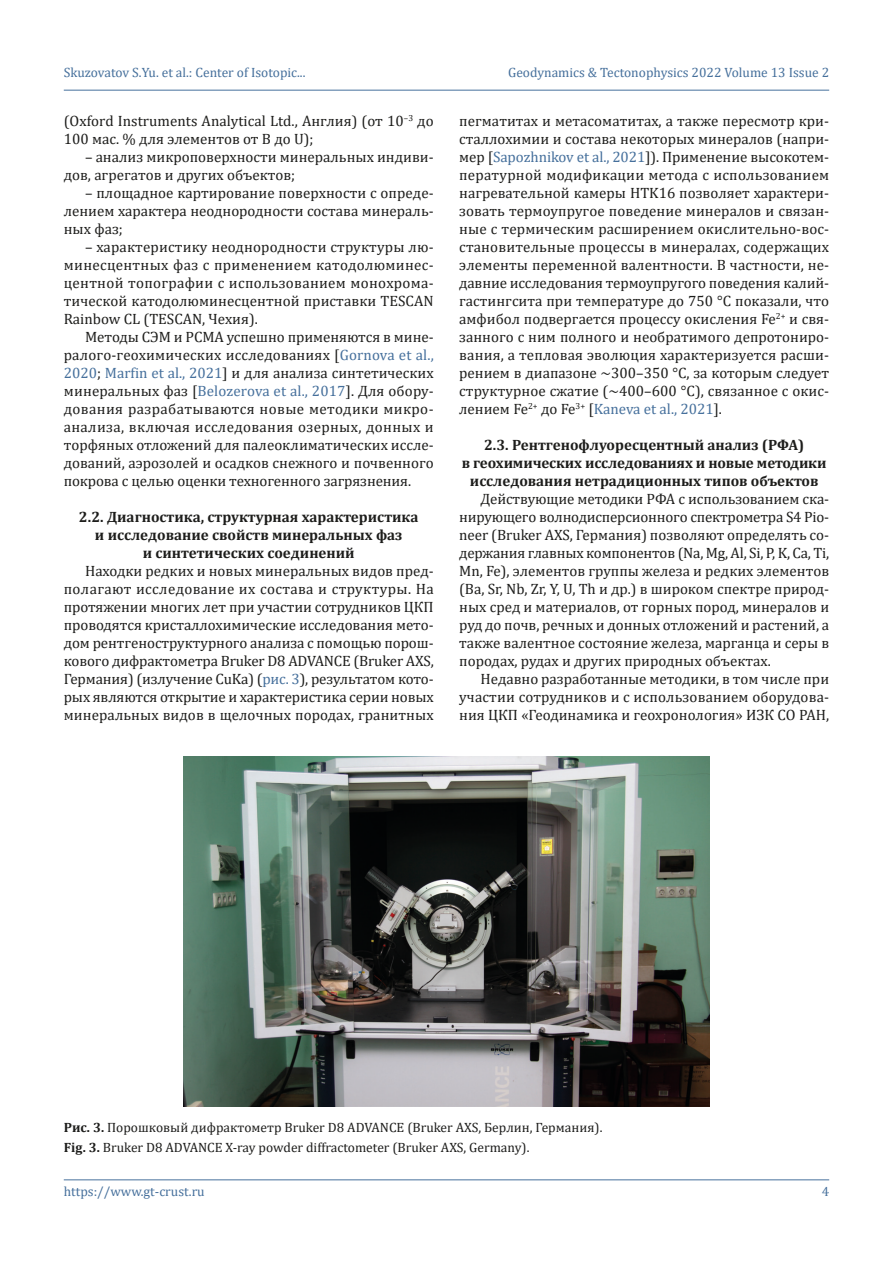
<style>
.page{position:relative;width:893px;height:1263px;background:#fff}
.page>*{position:absolute;margin:0;border:0;box-sizing:border-box;transform-origin:0 0}
.t1{font:15px/18px "Cambria";color:#1d1d1b;text-align:justify}
.t2{font:700 15px/18px "Cambria";color:#1d1d1b;text-align:center}
.t3{font:13.5px/20.4px "Cambria";color:#1d1d1b}
.t4{font:13.5px "Cambria";color:#46709c}
.s1{color:#46709c}
.s2{font-weight:700}
</style>
<div class="page">
<hr style="left:64px;top:1179px;width:765px;height:1px;background:#46709c">
<hr style="left:64px;top:90px;width:765px;height:1px;background:#46709c">
<img style="left:184px;top:756px;width:525px;height:350px">
<p class="t4" style="left:64px;top:65px;width:243px">Skuzovatov S.Yu. et al.: Center of Isotopic...</p>
<p class="t4" style="left:508px;top:65px;width:323px">Geodynamics &amp; Tectonophysics 2022 Volume 13 Issue 2</p>
<p class="t1" style="left:64px;top:112px;width:371px">(Oxford Instruments Analytical Ltd., Англия) (от 10<sup>–3</sup> до<br>100 мас. % для элементов от B до U);</p>
<p class="t1" style="left:64px;top:148px;width:371px;text-indent:21px">– анализ микроповерхности минеральных индиви&shy;дов, агрегатов и других объектов;</p>
<p class="t1" style="left:64px;top:184px;width:371px;text-indent:21px">– площадное картирование поверхности с опреде&shy;лением характера неоднородности состава минераль&shy;ных фаз;</p>
<p class="t1" style="left:64px;top:238px;width:371px;text-indent:21px">– характеристику неоднородности структуры лю&shy;минесцентных фаз с применением катодолюминес&shy;центной топографии с использованием монохрома&shy;тической катодолюминесцентной приставки TESCAN Rainbow CL (TESCAN, Чехия).</p>
<p class="t1" style="left:64px;top:328px;width:372px;text-indent:21px">Методы СЭМ и РСМА успешно применяются в мине&shy;ралого-геохимических исследованиях [<span class="s1">Gornova et al., 2020</span>; <span class="s1">Marfin et al., 2021</span>] и для анализа синтетических минеральных фаз [<span class="s1">Belozerova et al., 2017</span>]. Для обору&shy;дования разрабатываются новые методики микро&shy;анализа, включая исследования озерных, донных и торфяных отложений для палеоклиматических иссле&shy;дований, аэрозолей и осадков снежного и почвенного покрова с целью оценки техногенного загрязнения.</p>
<p class="t2" style="left:79px;top:507px;width:341px">2.2. Диагностика, структурная характеристика и исследование свойств минеральных фаз<br>и синтетических соединений</p>
<p class="t1" style="left:64px;top:562px;width:371px;text-indent:21px">Находки редких и новых минеральных видов пред&shy;полагают исследование их состава и структуры. На протяжении многих лет при участии сотрудников ЦКП проводятся кристаллохимические исследования мето&shy;дом рентгеноструктурного анализа с помощью порош&shy;кового дифрактометра Bruker D8 ADVANCE (Bruker AXS, Германия) (излучение CuKa) (<span class="s1">рис. 3</span>), результатом кото&shy;рых являются открытие и характеристика серии новых минеральных видов в щелочных породах, гранитных</p>
<p class="t1" style="left:459px;top:112px;width:372px">пегматитах и метасоматитах, а также пересмотр кри&shy;сталлохимии и состава некоторых минералов (напри&shy;мер [<span class="s1">Sapozhnikov et al., 2021</span>]). Применение высокотем&shy;пературной модификации метода с использованием нагревательной камеры HTK16 позволяет характери&shy;зовать термоупругое поведение минералов и связан&shy;ные с термическим расширением окислительно-вос&shy;становительные процессы в минералах, содержащих элементы переменной валентности. В частности, не&shy;давние исследования термоупругого поведения калий&shy;гастингсита при температуре до 750 °С показали, что амфибол подвергается процессу окисления Fe<sup>2+</sup> и свя&shy;занного с ним полного и необратимого депротониро&shy;вания, а тепловая эволюция характеризуется расши&shy;рением в диапазоне ~300–350 °С, за которым следует структурное сжатие (~400–600 °С), связанное с окис&shy;лением Fe<sup>2+</sup> до Fe<sup>3+</sup> [<span class="s1">Kaneva et al., 2021</span>].</p>
<p class="t2" style="left:462px;top:435px;width:366px">2.3. Рентгенофлуоресцентный анализ (РФА)<br>в геохимических исследованиях и новые методики исследования нетрадиционных типов объектов</p>
<p class="t1" style="left:459px;top:490px;width:371px;text-indent:21px">Действующие методики РФА с использованием ска&shy;нирующего волнодисперсионного спектрометра S4 Pio&shy;neer (Bruker AXS, Германия) позволяют определять со&shy;держания главных компонентов (Na, Mg, Al, Si, P, K, Ca, Ti, Mn, Fe), элементов группы железа и редких элементов (Ba, Sr, Nb, Zr, Y, U, Th и др.) в широком спектре природ&shy;ных сред и материалов, от горных пород, минералов и руд до почв, речных и донных отложений и растений, а также валентное состояние железа, марганца и серы в породах, рудах и других природных объектах.</p>
<p class="t1" style="left:459px;top:670px;width:371px;text-indent:21px">Недавно разработанные методики, в том числе при участии сотрудников и с использованием оборудова&shy;ния ЦКП «Геодинамика и геохронология» ИЗК СО РАН,</p>
<p class="t3" style="left:64px;top:1117px;width:540px"><span class="s2">Рис. 3.</span> Порошковый дифрактометр Bruker D8 ADVANCE (Bruker AXS, Берлин, Германия).<br><span class="s2">Fig. 3.</span> Bruker D8 ADVANCE X-ray powder diffractometer (Bruker AXS, Germany).</p>
<p class="t4" style="left:64px;top:1183px;width:142px">https://www.gt-crust.ru</p>
<p class="t4" style="left:822px;top:1183px;width:9px">4</p>
</div>
